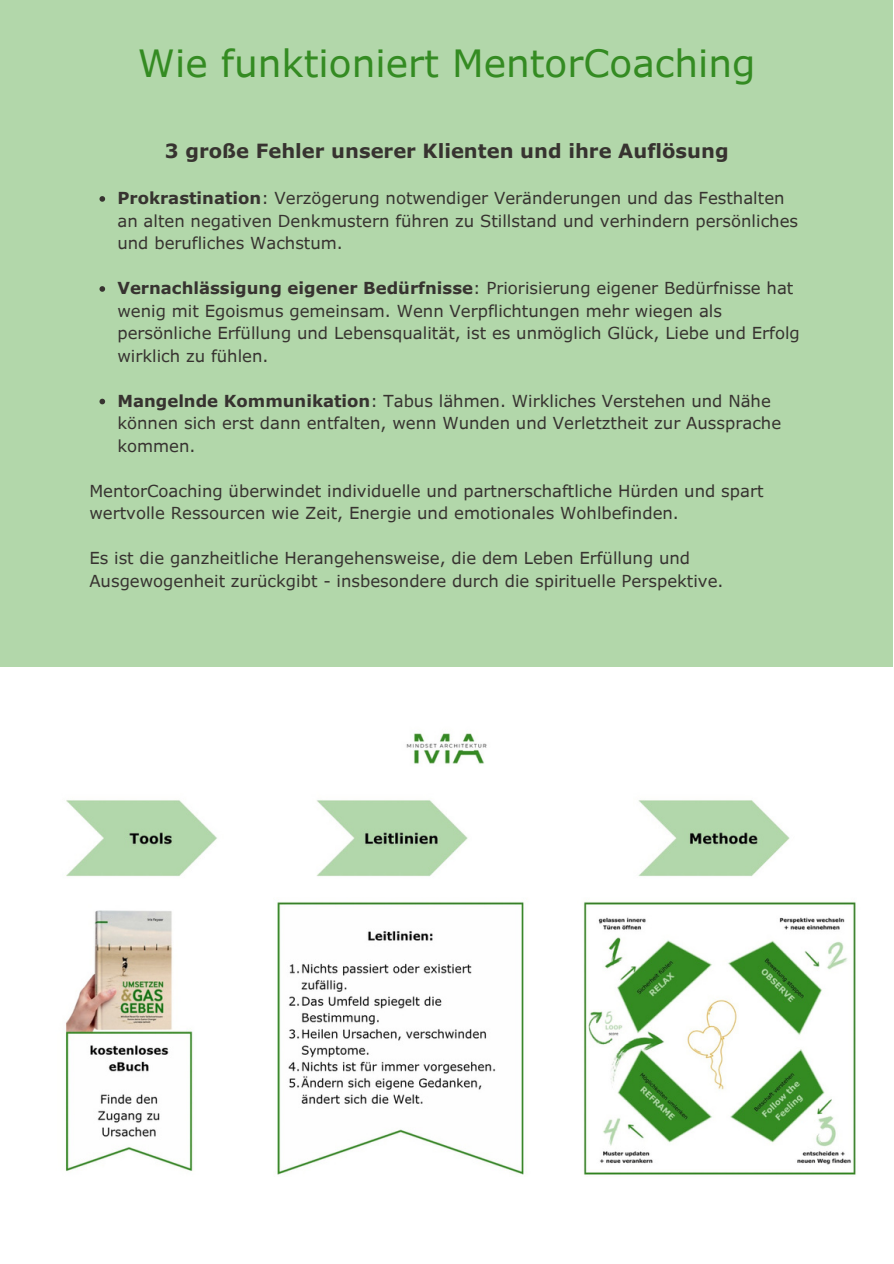
<style>
.page{position:relative;width:894px;height:1264px;background:#fff}
.page>*{position:absolute;margin:0;border:0;box-sizing:border-box;transform-origin:0 0}
.t1{font:37.5px "Verdana Pro";color:#348b22}
.t2{font:700 19.5px "Verdana Pro";color:#373330}
.t3{font:16.5px/22.5px "Verdana Pro";color:#373330}
.s1{font-weight:700}
</style>
<div class="page">
<div style="left:0;top:0;width:892px;height:668px;background:#b2d7aa"></div>
<img style="left:65px;top:733px;width:791px;height:442px">
<svg style="left:99px;top:196px;width:6px;height:6px"></svg>
<svg style="left:99px;top:286px;width:6px;height:6px"></svg>
<svg style="left:99px;top:399px;width:6px;height:5px"></svg>
<h2 class="t1" style="left:138px;top:39px;width:619px">Wie funktioniert MentorCoaching</h2>
<p class="t2" style="left:165px;top:138px;width:565px">3 große Fehler unserer Klienten und ihre Auflösung</p>
<p class="t3" style="left:117px;top:186px;width:682px"><span class="s1">Prokrastination</span>: Verzögerung notwendiger Veränderungen und das Festhalten an alten negativen Denkmustern führen zu Stillstand und verhindern persönliches und berufliches Wachstum.</p>
<p class="t3" style="left:117px;top:276px;width:683px"><span class="s1">Vernachlässigung eigener Bedürfnisse</span>: Priorisierung eigener Bedürfnisse hat wenig mit Egoismus gemeinsam. Wenn Verpflichtungen mehr wiegen als persönliche Erfüllung und Lebensqualität, ist es unmöglich Glück, Liebe und Erfolg wirklich zu fühlen.</p>
<p class="t3" style="left:117px;top:389px;width:665px"><span class="s1">Mangelnde Kommunikation</span>: Tabus lähmen. Wirkliches Verstehen und Nähe können sich erst dann entfalten, wenn Wunden und Verletztheit zur Aussprache kommen.</p>
<p class="t3" style="left:89px;top:479px;width:675px">MentorCoaching überwindet individuelle und partnerschaftliche Hürden und spart wertvolle Ressourcen wie Zeit, Energie und emotionales Wohlbefinden.</p>
<p class="t3" style="left:89px;top:546px;width:635px">Es ist die ganzheitliche Herangehensweise, die dem Leben Erfüllung und<br>Ausgewogenheit zurückgibt - insbesondere durch die spirituelle Perspektive.</p>
</div>
